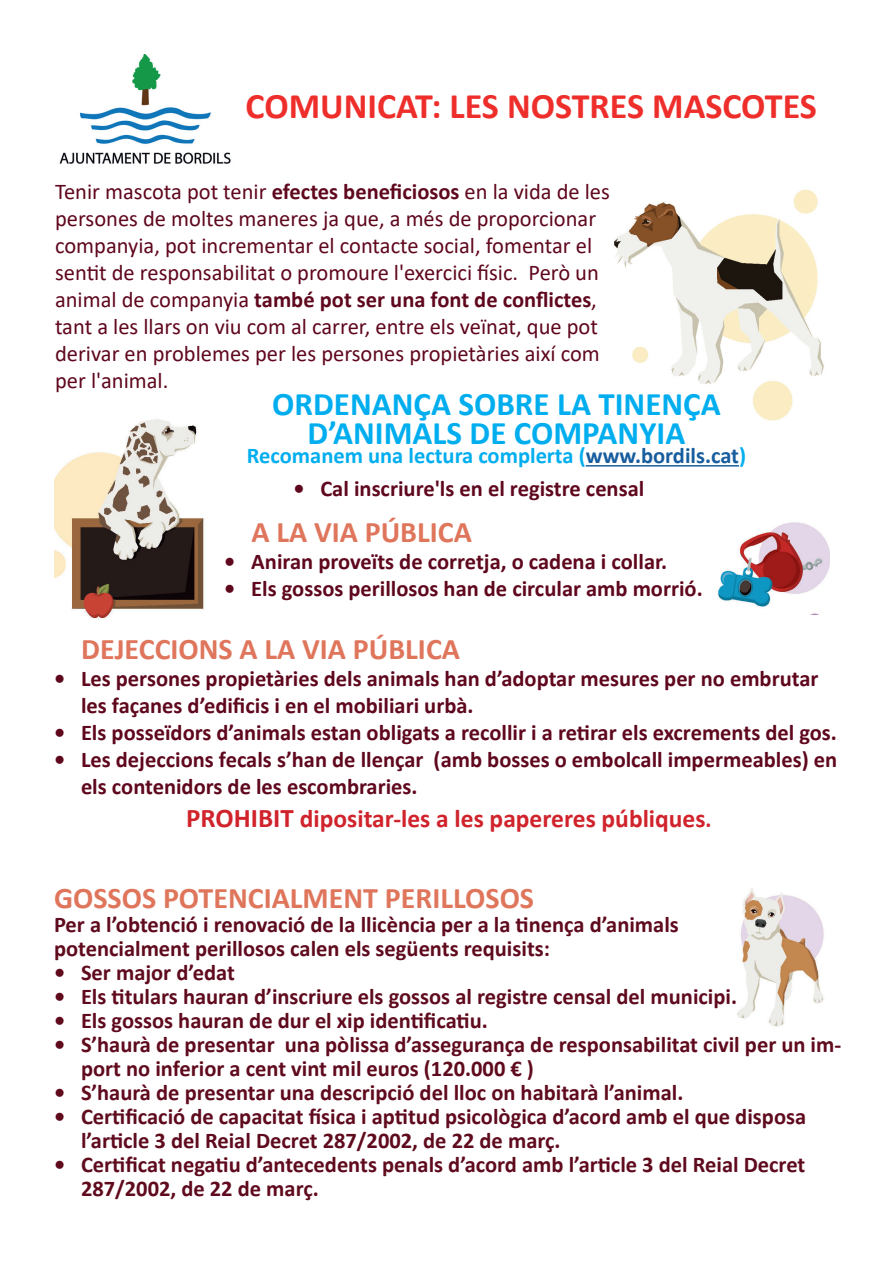
<style>
.page{position:relative;width:893px;height:1263px;background:#fff}
.page>*{position:absolute;margin:0;border:0;box-sizing:border-box;transform-origin:0 0}
.t1{font:700 36px "Calibri";color:#ee2e2b}
.t2{font:700 33px/28.5px "Calibri";color:#00aeef;text-align:center}
.t3{font:700 30px "Calibri";color:#df765c}
.t4{font:700 25.5px "Calibri";color:#d0232c}
.t5{font:700 22.5px/24px "Calibri";color:#5f0a1d}
.t6{font:700 22.5px/27px "Calibri";color:#5f071d}
.t7{font:22.5px/27px "Calibri";color:#5f071d}
.t8{font:700 22.5px "Calibri";color:#00aeef}
.s1{font-weight:700}
.s2{color:#175d9e}
.s3{font-size:27px}
.s4{font-size:22.5px}
</style>
<div class="page">
<img style="left:614px;top:189px;width:210px;height:232px">
<img style="left:54px;top:419px;width:151px;height:200px">
<hr style="left:586px;top:465px;width:153px;height:1px;background:#175d9e">
<img style="left:717px;top:522px;width:112px;height:92px">
<img style="left:737px;top:888px;width:87px;height:139px">
<img style="left:59px;top:54px;width:172px;height:110px">
<h1 class="t1" style="left:246px;top:80px;width:573px">COMUNICAT: LES NOSTRES MASCOTES</h1>
<p class="t7" style="left:55px;top:177px;width:556px">Tenir mascota pot tenir <span class="s1">efectes beneficiosos</span> en la vida de les persones de moltes maneres ja que, a més de proporcionar companyia, pot incrementar el contacte social, fomentar el sentit de responsabilitat o promoure l'exercici físic. Però un animal de companyia <span class="s1">també pot ser una font de conflictes</span>, tant a les llars on viu com al carrer, entre els veïnat, que pot derivar en problemes per les persones propietàries així com per l'animal.</p>
<h2 class="t2" style="left:272px;top:390px;width:450px">ORDENANÇA SOBRE LA TINENÇA<br>D’ANIMALS DE COMPANYIA</h2>
<p class="t8" style="left:247px;top:440px;width:501px">Recomanem una lectura complerta (<span class="s2">www.bordils.cat</span>)</p>
<p class="t6" style="left:293px;top:474px;width:352px">• Cal inscriure'ls en el registre censal</p>
<h3 class="t3" style="left:251px;top:511px;width:222px">A LA VIA PÚBLICA</h3>
<p class="t6" style="left:224px;top:548px;width:444px">• Aniran proveïts de corretja, o cadena i collar.</p>
<p class="t6" style="left:224px;top:575px;width:480px">• Els gossos perillosos han de circular amb morrió.</p>
<h3 class="t3" style="left:81px;top:628px;width:380px">DEJECCIONS A LA VIA PÚBLICA</h3>
<p class="t6" style="left:81px;top:665px;width:739px;text-indent:-27px">• Les persones propietàries dels animals han d’adoptar mesures per no embrutar les façanes d’edificis i en el mobiliari urbà.</p>
<p class="t6" style="left:54px;top:719px;width:784px">• Els posseïdors d’animals estan obligats a recollir i a retirar els excrements del gos.</p>
<p class="t6" style="left:81px;top:746px;width:758px;text-indent:-27px">• Les dejeccions fecals s’han de llençar (amb bosses o embolcall impermeables) en els contenidors de les escombraries.</p>
<p class="t4" style="left:186px;top:800px;width:527px"><span class="s3">PROHIBIT</span> dipositar-les a les papereres públiques<span class="s4">.</span></p>
<h3 class="t3" style="left:54px;top:877px;width:482px">GOSSOS POTENCIALMENT PERILLOSOS</h3>
<p class="t5" style="left:54px;top:912px;width:626px">Per a l’obtenció i renovació de la llicència per a la tinença d’animals potencialment perillosos calen els següents requisits:</p>
<p class="t5" style="left:54px;top:960px;width:182px">• Ser major d’edat</p>
<p class="t5" style="left:54px;top:984px;width:685px">• Els titulars hauran d’inscriure els gossos al registre censal del municipi.</p>
<p class="t5" style="left:54px;top:1008px;width:435px">• Els gossos hauran de dur el xip identificatiu.</p>
<p class="t5" style="left:81px;top:1032px;width:762px;text-indent:-27px">• S’haurà de presentar una pòlissa d’assegurança de responsabilitat civil per un im&shy;port no inferior a cent vint mil euros (120.000 € )</p>
<p class="t5" style="left:54px;top:1080px;width:631px">• S’haurà de presentar una descripció del lloc on habitarà l’animal.</p>
<p class="t5" style="left:81px;top:1104px;width:727px;text-indent:-27px">• Certificació de capacitat física i aptitud psicològica d’acord amb el que disposa l’article 3 del Reial Decret 287/2002, de 22 de març.</p>
<p class="t5" style="left:81px;top:1152px;width:726px;text-indent:-27px">• Certificat negatiu d’antecedents penals d’acord amb l’article 3 del Reial Decret<br>287/2002, de 22 de març.</p>
</div>
